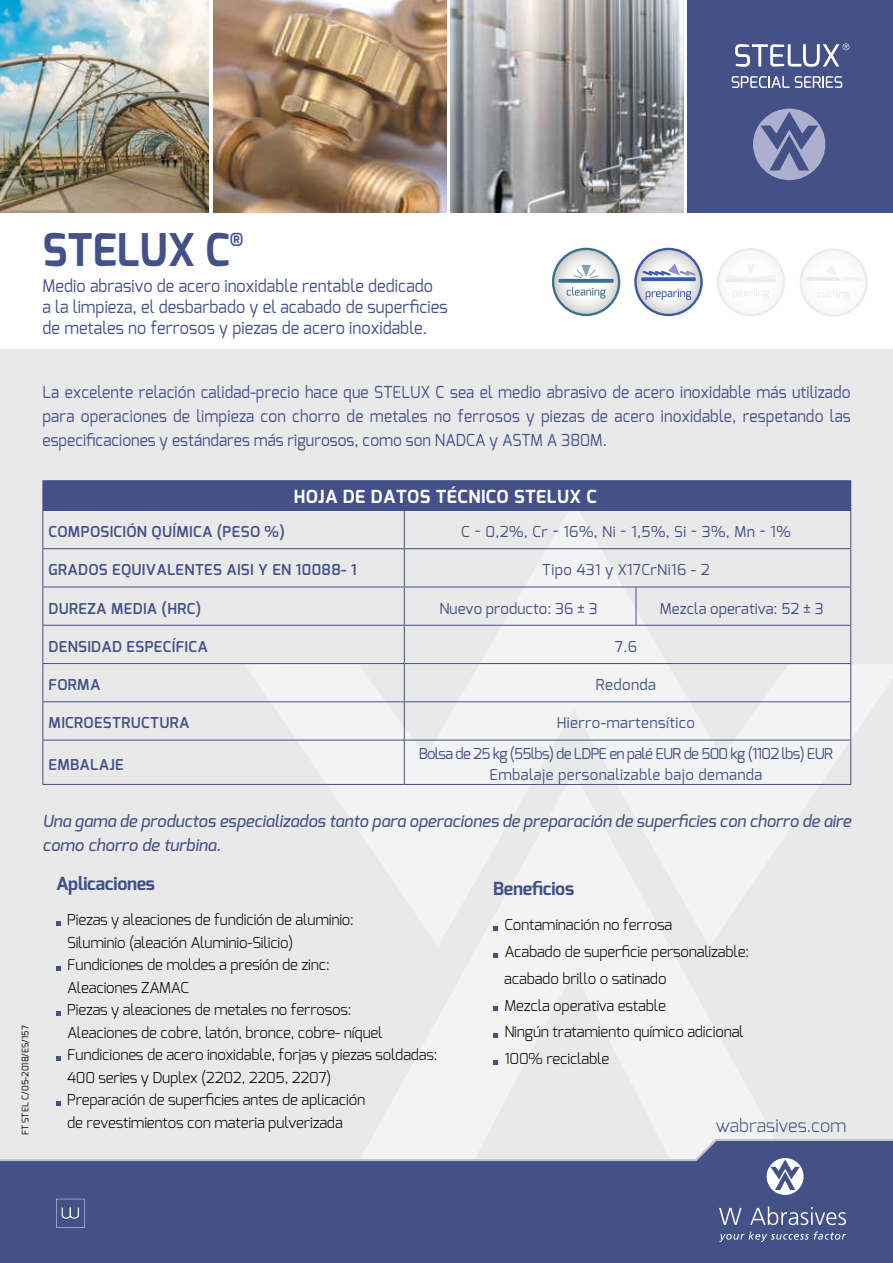
<style>
.page{position:relative;width:893px;height:1263px;background:#fff}
.page>*{position:absolute;margin:0;border:0;box-sizing:border-box;transform-origin:0 0}
.t1{font:700 45px "Exo";color:#435188;scale:.94 1}
.t2{font:700 18px "Exo";letter-spacing:.025em;color:#fff}
.t3{font:700 18px "Exo";letter-spacing:-.015em;color:#435188}
.t4{font:300 18px "Exo";color:#435188}
.t5{font:700 18px "Exo";letter-spacing:-.015em;color:#435188;scale:.94 1}
.t6{font:17.25px/21px "Exo";letter-spacing:.005em;color:#435188;scale:.94 1}
.t7{font:16.5px/24px "Exo";color:#435188;text-align:justify;scale:.94 1}
.t8{font:italic 500 16.5px/24px "Exo";color:#435188}
.t9{font:300 15px/22.5px "Exo";letter-spacing:-.015em;color:#000}
.t10{font:600 15px "Exo";letter-spacing:.025em;color:#435188}
.t11{font:15px/21px "Exo";letter-spacing:-.05em;color:#435188;text-align:center}
.t12{font:15px "Exo";letter-spacing:.025em;color:#435188}
.t13{font:15px "Exo";color:#435188}
.t14{font:9px "Exo";color:#000}
</style>
<div class="page">
<div style="left:0;top:349px;width:893px;height:890px;background:#e9e9e9"></div>
<svg style="left:245px;top:502px;width:607px;height:283px"></svg>
<svg style="left:347px;top:772px;width:453px;height:293px;fill:#f3f3f3"></svg>
<img style="left:213px;top:0;width:234px;height:212px">
<img style="left:0;top:0;width:209px;height:212px">
<img style="left:451px;top:0;width:232px;height:212px">
<div style="left:0;top:1242px;width:893px;height:21px;background:#435188"></div>
<svg style="left:688px;top:0;width:205px;height:212px;background:#4f5c90"></svg>
<svg style="left:717px;top:248px;width:68px;height:68px"></svg>
<hr style="left:726px;top:275px;width:50px;height:3px;background:#b3b2b2">
<svg style="left:800px;top:248px;width:68px;height:69px"></svg>
<svg style="left:552px;top:248px;width:68px;height:68px"></svg>
<svg style="left:56px;top:921px;width:4px;height:4px"></svg>
<svg style="left:56px;top:966px;width:4px;height:4px"></svg>
<svg style="left:56px;top:1011px;width:4px;height:4px"></svg>
<svg style="left:56px;top:1056px;width:4px;height:4px"></svg>
<svg style="left:56px;top:1101px;width:4px;height:4px"></svg>
<svg style="left:493px;top:926px;width:4px;height:4px"></svg>
<svg style="left:493px;top:953px;width:4px;height:4px"></svg>
<svg style="left:493px;top:1007px;width:4px;height:4px"></svg>
<svg style="left:493px;top:1033px;width:4px;height:4px"></svg>
<svg style="left:493px;top:1060px;width:4px;height:4px"></svg>
<svg style="left:0;top:1139px;width:893px;height:103px"></svg>
<svg style="left:634px;top:248px;width:69px;height:68px"></svg>
<div style="left:43px;top:481px;width:808px;height:29px;background:#435188"></div>
<hr style="left:43px;top:511px;width:1px;height:37px;background:#435188">
<hr style="left:404px;top:511px;width:1px;height:37px;background:#435188">
<hr style="left:850px;top:511px;width:1px;height:37px;background:#435188">
<hr style="left:43px;top:548px;width:361px;height:1px;background:#435188">
<hr style="left:43px;top:549px;width:1px;height:38px;background:#435188">
<hr style="left:404px;top:548px;width:232px;height:1px;background:#435188">
<hr style="left:404px;top:549px;width:1px;height:38px;background:#435188">
<hr style="left:636px;top:548px;width:215px;height:1px;background:#435188">
<hr style="left:850px;top:549px;width:1px;height:38px;background:#435188">
<hr style="left:43px;top:587px;width:361px;height:1px;background:#435188">
<hr style="left:43px;top:587px;width:1px;height:38px;background:#435188">
<hr style="left:404px;top:587px;width:232px;height:1px;background:#435188">
<hr style="left:404px;top:587px;width:1px;height:38px;background:#435188">
<hr style="left:636px;top:587px;width:215px;height:1px;background:#435188">
<hr style="left:636px;top:587px;width:1px;height:38px;background:#435188">
<hr style="left:850px;top:587px;width:1px;height:38px;background:#435188">
<hr style="left:43px;top:625px;width:361px;height:1px;background:#435188">
<hr style="left:43px;top:626px;width:1px;height:37px;background:#435188">
<hr style="left:404px;top:625px;width:232px;height:1px;background:#435188">
<hr style="left:404px;top:626px;width:1px;height:37px;background:#435188">
<hr style="left:636px;top:625px;width:215px;height:1px;background:#435188">
<hr style="left:850px;top:626px;width:1px;height:37px;background:#435188">
<hr style="left:43px;top:663px;width:361px;height:1px;background:#435188">
<hr style="left:43px;top:664px;width:1px;height:37px;background:#435188">
<hr style="left:404px;top:663px;width:232px;height:1px;background:#435188">
<hr style="left:404px;top:664px;width:1px;height:37px;background:#435188">
<hr style="left:636px;top:663px;width:215px;height:1px;background:#435188">
<hr style="left:850px;top:664px;width:1px;height:37px;background:#435188">
<hr style="left:43px;top:701px;width:361px;height:1px;background:#435188">
<hr style="left:43px;top:702px;width:1px;height:38px;background:#435188">
<hr style="left:404px;top:701px;width:232px;height:1px;background:#435188">
<hr style="left:404px;top:702px;width:1px;height:38px;background:#435188">
<hr style="left:636px;top:701px;width:215px;height:1px;background:#435188">
<hr style="left:850px;top:702px;width:1px;height:38px;background:#435188">
<hr style="left:43px;top:740px;width:361px;height:1px;background:#435188">
<hr style="left:43px;top:740px;width:1px;height:44px;background:#435188">
<hr style="left:404px;top:740px;width:232px;height:1px;background:#435188">
<hr style="left:404px;top:740px;width:1px;height:44px;background:#435188">
<hr style="left:636px;top:740px;width:215px;height:1px;background:#435188">
<hr style="left:850px;top:740px;width:1px;height:44px;background:#435188">
<hr style="left:43px;top:784px;width:361px;height:1px;background:#435188">
<hr style="left:404px;top:784px;width:232px;height:1px;background:#435188">
<hr style="left:636px;top:784px;width:215px;height:1px;background:#435188">
<hr style="left:43px;top:480px;width:361px;height:1px;background:#435188">
<hr style="left:404px;top:480px;width:232px;height:1px;background:#435188">
<hr style="left:636px;top:480px;width:215px;height:1px;background:#435188">
<hr style="left:43px;top:510px;width:361px;height:1px;background:#435188">
<hr style="left:404px;top:510px;width:232px;height:1px;background:#435188">
<hr style="left:636px;top:510px;width:215px;height:1px;background:#435188">
<h1 class="t1" style="left:43px;top:221px;width:201px">STELUX C</h1>
<p class="t5" style="left:230px;top:228px;width:16px">®</p>
<p class="t6" style="left:43px;top:275px;width:432px">Medio abrasivo de acero inoxidable rentable dedicado<br>a la limpieza, el desbarbado y el acabado de superficies de metales no ferrosos y piezas de acero inoxidable.</p>
<p class="t14" style="left:19px;top:1135px;width:111px;rotate:-90deg">FT STEL C/05-2018/ES/157</p>
<p class="t7" style="left:43px;top:380px;width:861px">La excelente relación calidad-precio hace que STELUX C sea el medio abrasivo de acero inoxidable más utilizado para operaciones de limpieza con chorro de metales no ferrosos y piezas de acero inoxidable, respetando las especificaciones y estándares más rigurosos, como son NADCA y ASTM A 380M.</p>
<p class="t2" style="left:294px;top:485px;width:304px">HOJA DE DATOS TÉCNICO STELUX C</p>
<p class="t10" style="left:49px;top:522px;width:238px">COMPOSICIÓN QUÍMICA (PESO %)</p>
<p class="t12" style="left:461px;top:522px;width:331px">C ~ 0,2%, Cr ~ 16%, Ni ~ 1,5%, Si ~ 3%, Mn ~ 1%</p>
<p class="t10" style="left:49px;top:560px;width:309px">GRADOS EQUIVALENTES AISI Y EN 10088- 1</p>
<p class="t12" style="left:542px;top:560px;width:169px">Tipo 431 y X17CrNi16 - 2</p>
<p class="t10" style="left:49px;top:599px;width:154px">DUREZA MEDIA (HRC)</p>
<p class="t13" style="left:439px;top:599px;width:160px">Nuevo producto: 36 ± 3</p>
<p class="t13" style="left:660px;top:599px;width:165px">Mezcla operativa: 52 ± 3</p>
<p class="t10" style="left:49px;top:637px;width:161px">DENSIDAD ESPECÍFICA</p>
<p class="t12" style="left:615px;top:637px;width:24px">7.6</p>
<p class="t10" style="left:49px;top:675px;width:53px">FORMA</p>
<p class="t12" style="left:596px;top:675px;width:62px">Redonda</p>
<p class="t10" style="left:49px;top:713px;width:142px">MICROESTRUCTURA</p>
<p class="t12" style="left:557px;top:713px;width:140px">Hierro-martensítico</p>
<p class="t10" style="left:49px;top:755px;width:77px">EMBALAJE</p>
<p class="t11" style="left:419px;top:743px;width:416px">Bolsa de 25 kg (55lbs) de LDPE en palé EUR de 500 kg (1102 lbs) EUR<br>Embalaje personalizable bajo demanda</p>
<p class="t8" style="left:43px;top:809px;width:810px">Una gama de productos especializados tanto para operaciones de preparación de superficies con chorro de aire como chorro de turbina.</p>
<p class="t3" style="left:56px;top:872px;width:100px">Aplicaciones</p>
<p class="t9" style="left:67px;top:908px;width:372px">Piezas y aleaciones de fundición de aluminio:<br>Siluminio (aleación Aluminio-Silicio)<br>Fundiciones de moldes a presión de zinc:<br>Aleaciones ZAMAC<br>Piezas y aleaciones de metales no ferrosos:<br>Aleaciones de cobre, latón, bronce, cobre- níquel Fundiciones de acero inoxidable, forjas y piezas soldadas:<br>400 series y Duplex (2202, 2205, 2207)<br>Preparación de superficies antes de aplicación<br>de revestimientos con materia pulverizada</p>
<p class="t3" style="left:493px;top:877px;width:82px">Beneficios</p>
<p class="t9" style="left:504px;top:911px;width:246px;line-height:26.7px">Contaminación no ferrosa<br>Acabado de superficie personalizable: acabado brillo o satinado<br>Mezcla operativa estable<br>Ningún tratamiento químico adicional<br>100% reciclable</p>
<p class="t4" style="left:716px;top:1114px;width:132px">wabrasives.com</p>
</div>
